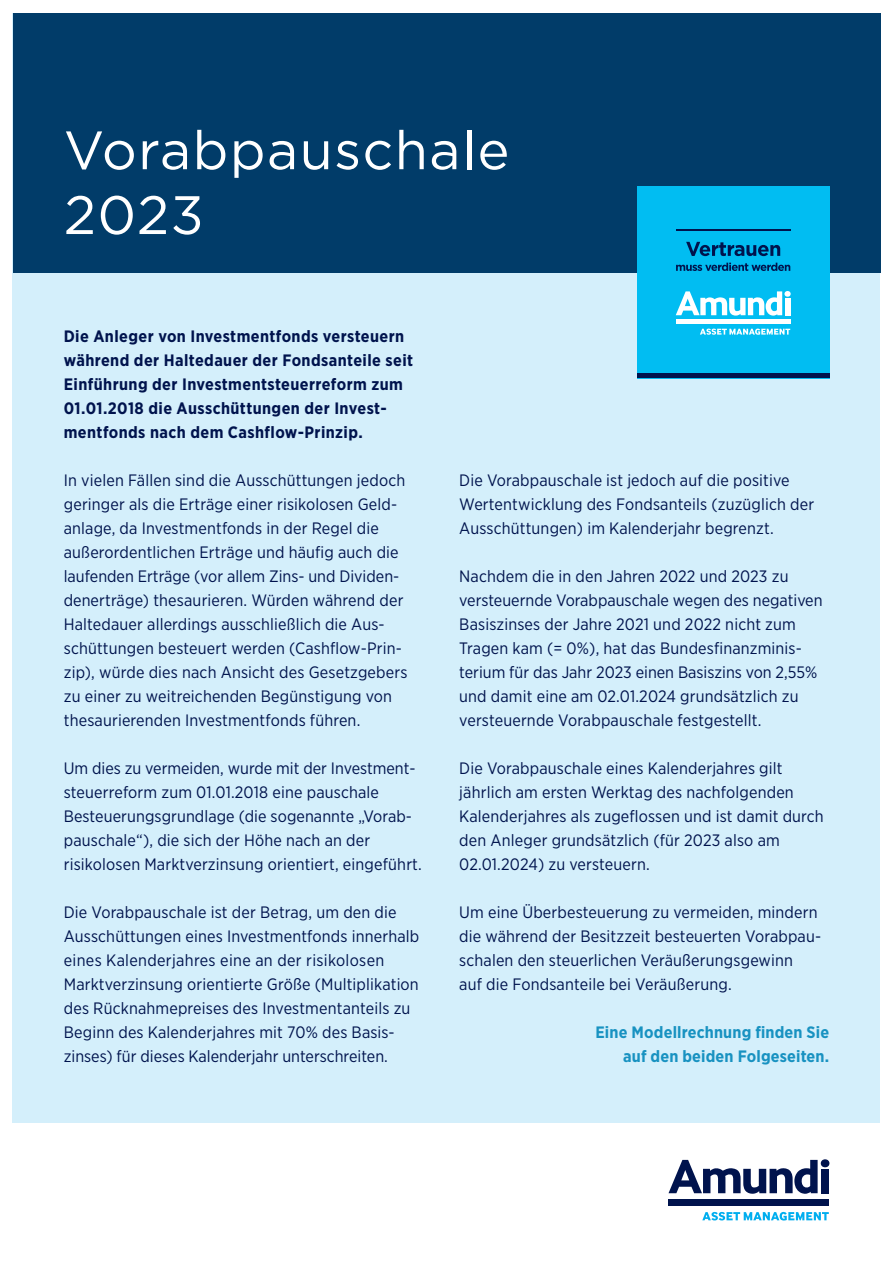
<style>
.page{position:relative;width:893px;height:1263px;background:#fff}
.page>*{position:absolute;margin:0;border:0;box-sizing:border-box;transform-origin:0 0}
.t1{font:54px/64.8px "Gotham";letter-spacing:.025em;color:#fff}
.t2{font:16.5px/24px "Gotham Narrow";letter-spacing:.01em;color:#00134d}
.t3{font:700 16.5px/24px "Gotham Narrow";letter-spacing:.025em;color:#00134d}
.t4{font:700 16.5px/24px "Gotham Narrow";letter-spacing:.01em;color:#1892c1;text-align:right}
</style>
<div class="page">
<div style="left:13px;top:13px;width:867px;height:1110px;background:#d4effb"></div>
<div style="left:13px;top:13px;width:867px;height:259px;background:#013c69"></div>
<svg style="left:668px;top:1160px;width:150px;height:34px"></svg>
<div style="left:821px;top:1159px;width:8px;height:8px;background:#00134d;border-radius:50%"></div>
<div style="left:821px;top:1169px;width:8px;height:24px;background:#00134d"></div>
<div style="left:669px;top:1199px;width:160px;height:7px;background:#00134d"></div>
<svg style="left:702px;top:1212px;width:127px;height:9px"></svg>
<div style="left:637px;top:186px;width:192px;height:192px;background:#01bdf2"></div>
<hr style="left:637px;top:374px;width:192px;height:4px;background:#00134d">
<hr style="left:676px;top:320px;width:114px;height:4px;background:#fff">
<svg style="left:676px;top:291px;width:106px;height:25px"></svg>
<div style="left:784px;top:291px;width:7px;height:6px;background:#fff;border-radius:50%"></div>
<div style="left:785px;top:298px;width:5px;height:17px;background:#fff"></div>
<svg style="left:700px;top:328px;width:90px;height:7px"></svg>
<hr style="left:676px;top:229px;width:114px;height:2px;background:#00134d">
<svg style="left:676px;top:263px;width:114px;height:8px"></svg>
<svg style="left:686px;top:242px;width:94px;height:14px"></svg>
<h1 class="t1" style="left:64px;top:117px;width:447px">Vorabpauschale<br>2023</h1>
<p class="t3" style="left:64px;top:324px;width:351px">Die Anleger von Investmentfonds versteuern während der Haltedauer der Fondsanteile seit Einführung der Investmentsteuerreform zum 01.01.2018 die Ausschüttungen der Invest&shy;mentfonds nach dem Cashflow-Prinzip.</p>
<p class="t2" style="left:64px;top:468px;width:345px">In vielen Fällen sind die Ausschüttungen jedoch geringer als die Erträge einer risikolosen Geld&shy;anlage, da Investmentfonds in der Regel die außerordentlichen Erträge und häufig auch die laufenden Erträge (vor allem Zins- und Dividen&shy;denerträge) thesaurieren. Würden während der Haltedauer allerdings ausschließlich die Aus&shy;schüttungen besteuert werden (Cashflow-Prin&shy;zip), würde dies nach Ansicht des Gesetzgebers zu einer zu weitreichenden Begünstigung von thesaurierenden Investmentfonds führen.</p>
<p class="t2" style="left:64px;top:756px;width:360px">Um dies zu vermeiden, wurde mit der Investment&shy;steuerreform zum 01.01.2018 eine pauschale Besteuerungsgrundlage (die sogenannte „Vorab&shy;pauschale“), die sich der Höhe nach an der risikolosen Marktverzinsung orientiert, eingeführt.</p>
<p class="t2" style="left:64px;top:900px;width:357px">Die Vorabpauschale ist der Betrag, um den die Ausschüttungen eines Investmentfonds innerhalb eines Kalenderjahres eine an der risikolosen Marktverzinsung orientierte Größe (Multiplikation des Rücknahmepreises des Investmentanteils zu Beginn des Kalenderjahres mit 70% des Basis&shy;zinses) für dieses Kalenderjahr unterschreiten.</p>
<p class="t2" style="left:459px;top:468px;width:357px">Die Vorabpauschale ist jedoch auf die positive<br>Wertentwicklung des Fondsanteils (zuzüglich der<br>Ausschüttungen) im Kalenderjahr begrenzt.</p>
<p class="t2" style="left:459px;top:564px;width:365px">Nachdem die in den Jahren 2022 und 2023 zu versteuernde Vorabpauschale wegen des negativen Basiszinses der Jahre 2021 und 2022 nicht zum Tragen kam (= 0%), hat das Bundesfinanzminis&shy;terium für das Jahr 2023 einen Basiszins von 2,55% und damit eine am 02.01.2024 grundsätzlich zu versteuernde Vorabpauschale festgestellt.</p>
<p class="t2" style="left:459px;top:756px;width:366px">Die Vorabpauschale eines Kalenderjahres gilt jährlich am ersten Werktag des nachfolgenden Kalenderjahres als zugeflossen und ist damit durch den Anleger grundsätzlich (für 2023 also am 02.01.2024) zu versteuern.</p>
<p class="t2" style="left:459px;top:900px;width:363px">Um eine Überbesteuerung zu vermeiden, mindern die während der Besitzzeit besteuerten Vorabpau&shy;schalen den steuerlichen Veräußerungsgewinn<br>auf die Fondsanteile bei Veräußerung.</p>
<p class="t4" style="left:595px;top:1020px;width:235px">Eine Modellrechnung finden Sie auf den beiden Folgeseiten.</p>
</div>
